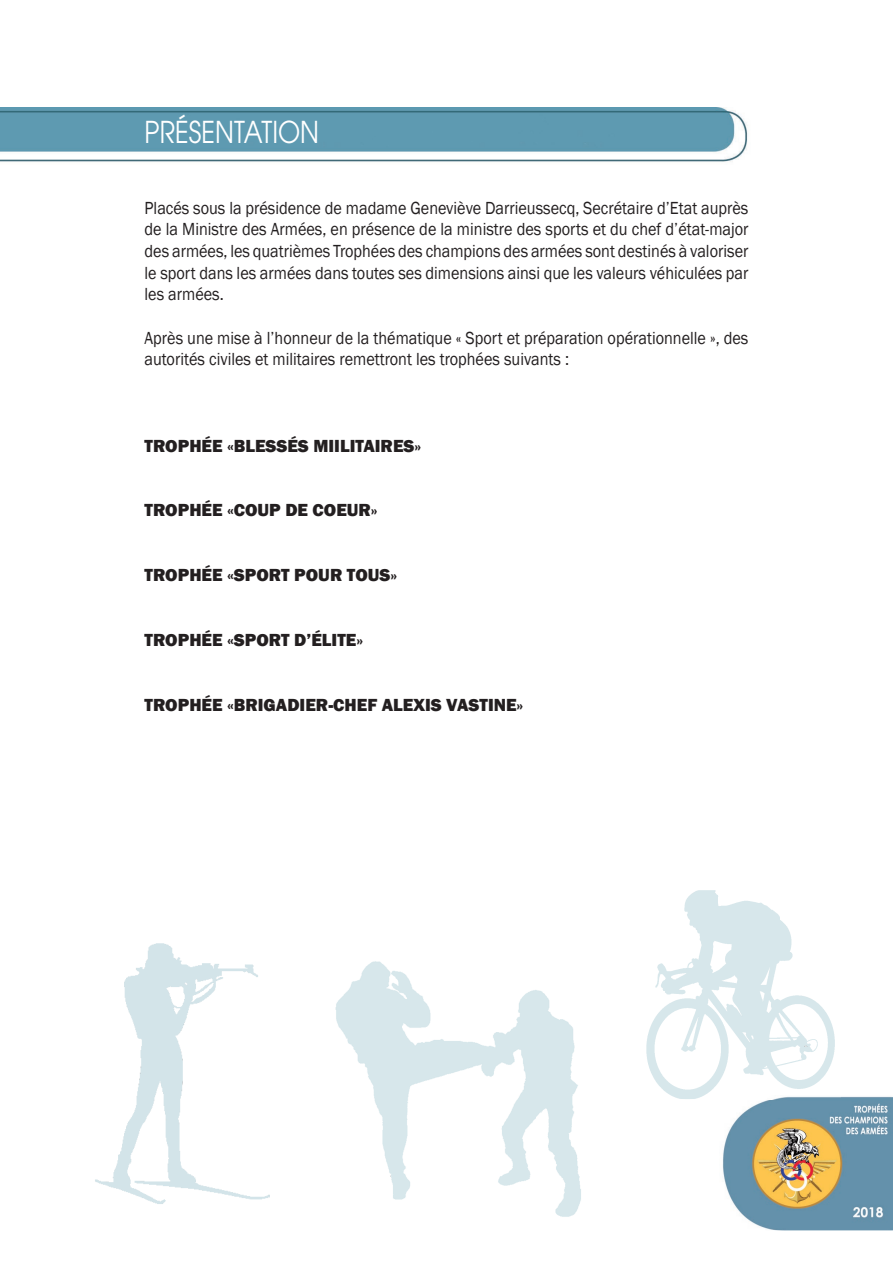
<style>
.page{position:relative;width:893px;height:1263px;background:#fff}
.page>*{position:absolute;margin:0;border:0;box-sizing:border-box;transform-origin:0 0}
.t1{font:30px "Avant Garde";color:#fff;scale:.85 1}
.t2{font:18px/21.6px "Franklin Gothic";color:#231f20;text-align:justify;scale:.9 1}
.t3{font:800 18px "Franklin Gothic";color:#231f20}
</style>
<div class="page">
<img style="left:722px;top:1096px;width:171px;height:134px">
<img style="left:1px;top:107px;width:747px;height:55px">
<img style="left:95px;top:943px;width:174px;height:261px">
<img style="left:335px;top:961px;width:246px;height:256px">
<img style="left:646px;top:890px;width:189px;height:209px">
<img style="left:719px;top:1095px;width:122px;height:4px">
<h1 class="t1" style="left:145px;top:115px;width:207px">PRÉSENTATION</h1>
<p class="t2" style="left:145px;top:197px;width:673px">Placés sous la présidence de madame Geneviève Darrieussecq, Secrétaire d’Etat auprès de la Ministre des Armées, en présence de la ministre des sports et du chef d’état-major des armées, les quatrièmes Trophées des champions des armées sont destinés à valoriser le sport dans les armées dans toutes ses dimensions ainsi que les valeurs véhiculées par les armées.</p>
<p class="t2" style="left:145px;top:327px;width:672px">Après une mise à l’honneur de la thématique « Sport et préparation opérationnelle », des autorités civiles et militaires remettront les trophées suivants :</p>
<p class="t3" style="left:145px;top:434px;width:278px">TROPHÉE «BLESSÉS MIILITAIRES»</p>
<p class="t3" style="left:145px;top:499px;width:235px">TROPHÉE «COUP DE COEUR»</p>
<p class="t3" style="left:145px;top:563px;width:254px">TROPHÉE «SPORT POUR TOUS»</p>
<p class="t3" style="left:145px;top:628px;width:220px">TROPHÉE «SPORT D’ÉLITE»</p>
<p class="t3" style="left:145px;top:693px;width:380px">TROPHÉE «BRIGADIER-CHEF ALEXIS VASTINE»</p>
</div>
